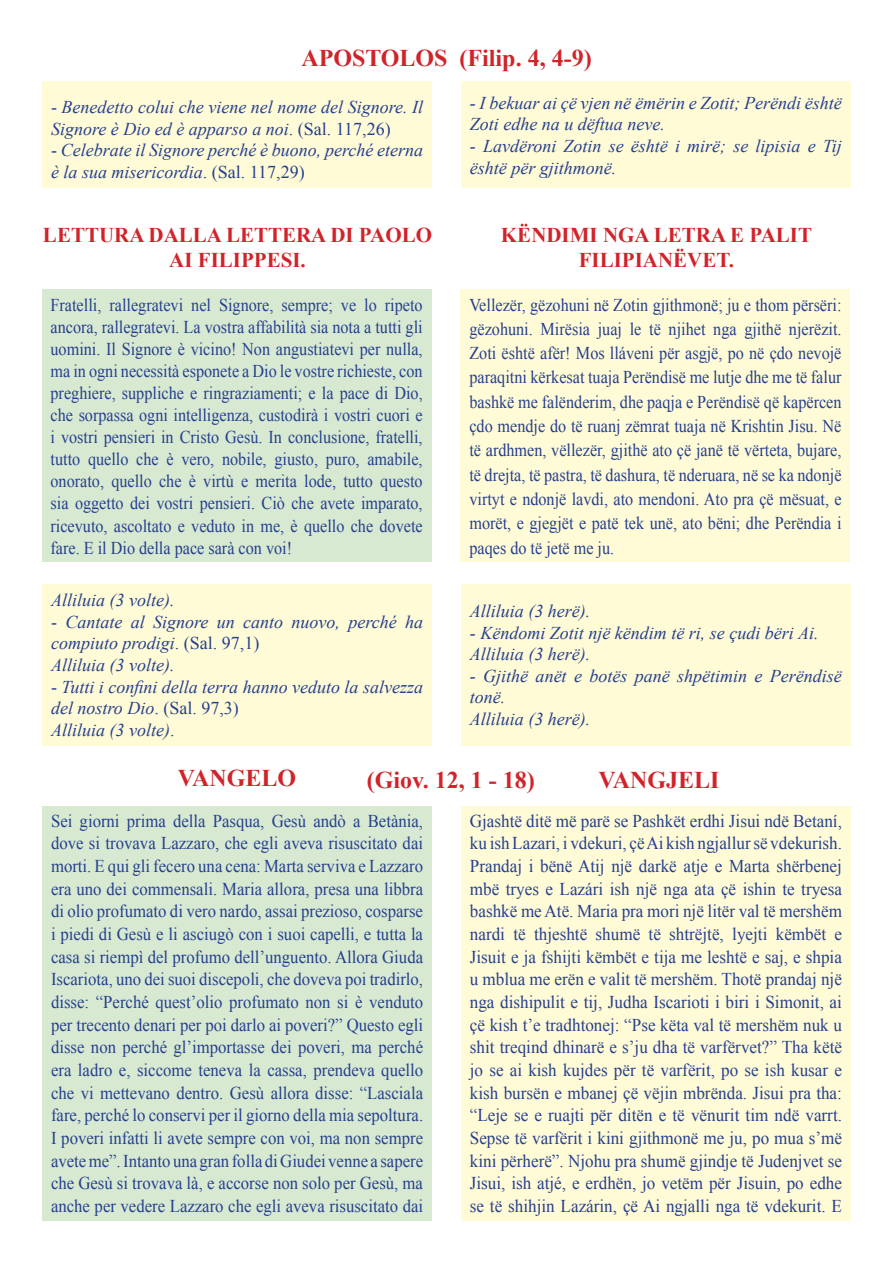
<style>
.page{position:relative;width:893px;height:1263px;background:#fff}
.page>*{position:absolute;margin:0;border:0;box-sizing:border-box;transform-origin:0 0}
.Normale{font:700 24px "Times New Roman";color:#d1232a}
.Corpo_del_testo_2{font:700 21px/25.2px "Times New Roman";color:#d1232a;text-align:center}
.Normale-2{font:18px/22px "Times New Roman";color:#253f8e;text-align:justify;scale:.9 1}
.Normale-3{font:18px/22.6px "Times New Roman";color:#253f8e;text-align:justify;scale:.93 1}
.Normale-4{font:18px/22.6px "Times New Roman";color:#253f8e;text-align:justify;scale:.95 1}
.Normale-5{font:italic 18px/21.6px "Times New Roman";color:#253f8e}
.Corpo_del_testo{font:italic 18px/21.6px "Times New Roman";color:#253f8e}
.s1{font-style:normal}
</style>
<div class="page">
<div style="left:43px;top:806px;width:389px;height:414px;background:#d8e9d2"></div>
<div style="left:461px;top:806px;width:389px;height:414px;background:#fffbd6"></div>
<div style="left:461px;top:82px;width:389px;height:106px;background:#fffbd6"></div>
<div style="left:43px;top:82px;width:389px;height:106px;background:#fffbd6"></div>
<div style="left:42px;top:289px;width:389px;height:273px;background:#d8e9d2"></div>
<div style="left:461px;top:289px;width:389px;height:273px;background:#fffbd6"></div>
<div style="left:43px;top:584px;width:389px;height:162px;background:#fffbd6"></div>
<div style="left:461px;top:584px;width:389px;height:162px;background:#fffbd6"></div>
<p class="Normale" style="left:301px;top:41px;width:292px">APOSTOLOS (Filip. 4, 4-9)</p>
<p class="Normale-5" style="left:470px;top:91px;width:374px">- I bekuar ai çë vjen në ëmërin e Zotit; Perëndi është<br>Zoti edhe na u dëftua neve.</p>
<p class="Normale-5" style="left:470px;top:135px;width:374px">- Lavdëroni Zotin se është i mirë; se lipisia e Tij është për gjithmonë.</p>
<p class="Normale-5" style="left:51px;top:96px;width:374px"><span class="s1">-</span> Benedetto colui che viene nel nome del Signore. Il<br>Signore è Dio ed è apparso a noi<span class="s1">. (Sal. 117,26)</span></p>
<p class="Normale-5" style="left:51px;top:139px;width:374px"><span class="s1">-</span> Celebrate il Signore perché è buono, perché eterna è la sua misericordia<span class="s1">. (Sal. 117,29)</span></p>
<p class="Corpo_del_testo_2" style="left:43px;top:222px;width:391px">LETTURA DALLA LETTERA DI PAOLO<br>AI FILIPPESI.</p>
<p class="Corpo_del_testo_2" style="left:501px;top:222px;width:313px">KËNDIMI NGA LETRA E PALIT<br>FILIPIANËVET.</p>
<p class="Normale-2" style="left:51px;top:293px;width:415px">Fratelli, rallegratevi nel Signore, sempre; ve lo ripeto ancora, rallegratevi. La vostra affabilità sia nota a tutti gli uomini. Il Signore è vicino! Non angustiatevi per nulla, ma in ogni necessità esponete a Dio le vostre richieste, con preghiere, suppliche e ringraziamenti; e la pace di Dio, che sorpassa ogni intelligenza, custodirà i vostri cuori e i vostri pensieri in Cristo Gesù. In conclusione, fratelli, tutto quello che è vero, nobile, giusto, puro, amabile, onorato, quello che è virtù e merita lode, tutto questo sia oggetto dei vostri pensieri. Ciò che avete imparato, ricevuto, ascoltato e veduto in me, è quello che dovete fare. E il Dio della pace sarà con voi!</p>
<p class="Normale-2" style="left:469px;top:292px;width:415px;line-height:24.3px">Vellezër, gëzohuni në Zotin gjithmonë; ju e thom përsëri: gëzohuni. Mirësia juaj le të njihet nga gjithë njerëzit.<br>Zoti është afër! Mos lláveni për asgjë, po në çdo nevojë paraqitni kërkesat tuaja Perëndisë me lutje dhe me të falur bashkë me falënderim, dhe paqja e Perëndisë që kapërcen çdo mendje do të ruanj zëmrat tuaja në Krishtin Jisu. Në të ardhmen, vëllezër, gjithë ato çë janë të vërteta, bujare, të drejta, të pastra, të dashura, të nderuara, në se ka ndonjë virtyt e ndonjë lavdi, ato mendoni. Ato pra çë mësuat, e morët, e gjegjët e patë tek unë, ato bëni; dhe Perëndia i paqes do të jetë me ju.</p>
<p class="Normale-5" style="left:51px;top:589px;width:125px">Alliluia (3 volte).</p>
<p class="Corpo_del_testo" style="left:51px;top:611px;width:374px"><span class="s1">-</span> Cantate al Signore un canto nuovo, perché ha compiuto prodigi<span class="s1">. (Sal. 97,1)</span></p>
<p class="Normale-5" style="left:51px;top:654px;width:125px">Alliluia (3 volte).</p>
<p class="Normale-5" style="left:51px;top:675px;width:374px"><span class="s1">-</span> Tutti i confini della terra hanno veduto la salvezza del nostro Dio<span class="s1">. (Sal. 97,3)</span></p>
<p class="Normale-5" style="left:51px;top:719px;width:125px">Alliluia (3 volte)<span class="s1">.</span></p>
<p class="Normale-5" style="left:470px;top:600px;width:122px">Alliluia (3 herë).</p>
<p class="Normale-5" style="left:470px;top:621px;width:350px">- Këndomi Zotit një këndim të ri, se çudi bëri Ai.</p>
<p class="Normale-5" style="left:470px;top:643px;width:122px">Alliluia (3 herë).</p>
<p class="Normale-5" style="left:470px;top:665px;width:374px">- Gjithë anët e botës panë shpëtimin e Perëndisë tonë.</p>
<p class="Normale-5" style="left:470px;top:708px;width:122px">Alliluia (3 herë).</p>
<p class="Normale" style="left:178px;top:762px;width:120px">VANGELO</p>
<p class="Normale" style="left:367px;top:764px;width:169px">(Giov. 12, 1 - 18)</p>
<p class="Normale" style="left:599px;top:764px;width:122px">VANGJELI</p>
<p class="Normale-3" style="left:51px;top:809px;width:402px">Sei giorni prima della Pasqua, Gesù andò a Betània, dove si trovava Lazzaro, che egli aveva risuscitato dai morti. E qui gli fecero una cena: Marta serviva e Lazzaro era uno dei commensali. Maria allora, presa una libbra di olio profumato di vero nardo, assai prezioso, cosparse i piedi di Gesù e li asciugò con i suoi capelli, e tutta la casa si riempì del profumo dell’unguento. Allora Giuda Iscariota, uno dei suoi discepoli, che doveva poi tradirlo, disse: “Perché quest’olio profumato non si è venduto per trecento denari per poi darlo ai poveri?” Questo egli disse non perché gl’importasse dei poveri, ma perché era ladro e, siccome teneva la cassa, prendeva quello che vi mettevano dentro. Gesù allora disse: “Lasciala fare, perché lo conservi per il giorno della mia sepoltura.<br>I poveri infatti li avete sempre con voi, ma non sempre avete me”. Intanto una gran folla di Giudei venne a sapere che Gesù si trovava là, e accorse non solo per Gesù, ma anche per vedere Lazzaro che egli aveva risuscitato dai</p>
<p class="Normale-4" style="left:470px;top:809px;width:393px">Gjashtë ditë më parë se Pashkët erdhi Jisui ndë Betaní, ku ish Lazari, i vdekuri, çë Ai kish ngjallur së vdekurish.<br>Prandaj i bënë Atij një darkë atje e Marta shërbenej mbë tryes e Lazári ish një nga ata çë ishin te tryesa bashkë me Atë. Maria pra mori një litër val të mershëm nardi të thjeshtë shumë të shtrëjtë, lyejti këmbët e Jisuit e ja fshijti këmbët e tija me leshtë e saj, e shpia u mblua me erën e valit të mershëm. Thotë prandaj një nga dishipulit e tij, Judha Iscarioti i biri i Simonit, ai çë kish t’e tradhtonej: “Pse këta val të mershëm nuk u shit treqind dhinarë e s’ju dha të varfërvet?” Tha këtë jo se ai kish kujdes për të varfërit, po se ish kusar e kish bursën e mbanej çë vëjin mbrënda. Jisui pra tha: “Leje se e ruajti për ditën e të vënurit tim ndë varrt.<br>Sepse të varfërit i kini gjithmonë me ju, po mua s’më kini përherë”. Njohu pra shumë gjindje të Judenjvet se Jisui, ish atjé, e erdhën, jo vetëm për Jisuin, po edhe se të shihjin Lazárin, çë Ai ngjalli nga të vdekurit. E</p>
</div>
